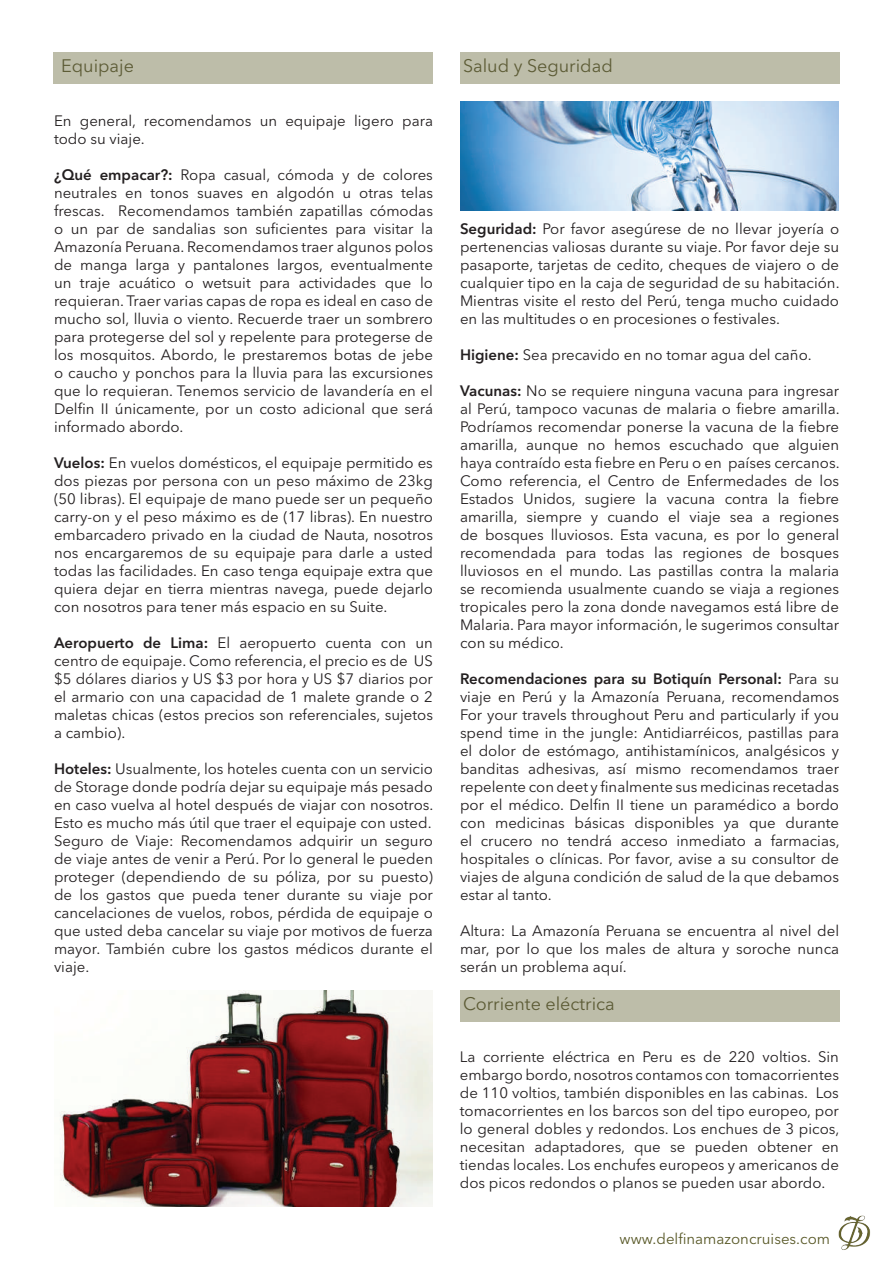
<style>
.page{position:relative;width:893px;height:1263px;background:#fff}
.page>*{position:absolute;margin:0;border:0;box-sizing:border-box;transform-origin:0 0}
.t1{font:18px "Avenir Next LT Pro";color:#5d5c36}
.t2{font:15px/18px "Avenir Next LT Pro";color:#231f20;text-align:justify}
.t3{font:15px "Avenir Next LT Pro";color:#595928}
.s1{font-weight:600}
</style>
<div class="page">
<img style="left:838px;top:1215px;width:33px;height:35px">
<div style="left:54px;top:52px;width:379px;height:32px;background:#bdbda9"></div>
<div style="left:460px;top:52px;width:379px;height:32px;background:#bdbda9"></div>
<div style="left:460px;top:990px;width:379px;height:32px;background:#bdbda9"></div>
<img style="left:60px;top:990px;width:373px;height:216px">
<img style="left:460px;top:102px;width:379px;height:108px">
<p class="t1" style="left:61px;top:55px;width:74px">Equipaje</p>
<p class="t1" style="left:463px;top:55px;width:151px">Salud y Seguridad</p>
<p class="t2" style="left:54px;top:112px;width:380px">En general, recomendamos un equipaje ligero para todo su viaje.</p>
<p class="t2" style="left:54px;top:166px;width:380px"><span class="s1">¿Qué empacar?:</span> Ropa casual, cómoda y de colores neutrales en tonos suaves en algodón u otras telas frescas. Recomendamos también zapatillas cómodas o un par de sandalias son suficientes para visitar la Amazonía Peruana. Recomendamos traer algunos polos de manga larga y pantalones largos, eventualmente un traje acuático o wetsuit para actividades que lo requieran. Traer varias capas de ropa es ideal en caso de mucho sol, lluvia o viento. Recuerde traer un sombrero para protegerse del sol y repelente para protegerse de los mosquitos. Abordo, le prestaremos botas de jebe o caucho y ponchos para la lluvia para las excursiones que lo requieran. Tenemos servicio de lavandería en el Delfin II únicamente, por un costo adicional que será informado abordo.</p>
<p class="t2" style="left:54px;top:454px;width:380px"><span class="s1">Vuelos:</span> En vuelos domésticos, el equipaje permitido es dos piezas por persona con un peso máximo de 23kg (50 libras). El equipaje de mano puede ser un pequeño carry-on y el peso máximo es de (17 libras). En nuestro embarcadero privado en la ciudad de Nauta, nosotros nos encargaremos de su equipaje para darle a usted todas las facilidades. En caso tenga equipaje extra que quiera dejar en tierra mientras navega, puede dejarlo con nosotros para tener más espacio en su Suite.</p>
<p class="t2" style="left:54px;top:634px;width:381px"><span class="s1">Aeropuerto de Lima:</span> El aeropuerto cuenta con un centro de equipaje. Como referencia, el precio es de US $5 dólares diarios y US $3 por hora y US $7 diarios por el armario con una capacidad de 1 malete grande o 2 maletas chicas (estos precios son referenciales, sujetos a cambio).</p>
<p class="t2" style="left:54px;top:760px;width:381px"><span class="s1">Hoteles:</span> Usualmente, los hoteles cuenta con un servicio de Storage donde podría dejar su equipaje más pesado en caso vuelva al hotel después de viajar con nosotros.<br>Esto es mucho más útil que traer el equipaje con usted.<br>Seguro de Viaje: Recomendamos adquirir un seguro de viaje antes de venir a Perú. Por lo general le pueden proteger (dependiendo de su póliza, por su puesto) de los gastos que pueda tener durante su viaje por cancelaciones de vuelos, robos, pérdida de equipaje o que usted deba cancelar su viaje por motivos de fuerza mayor. También cubre los gastos médicos durante el viaje.</p>
<p class="t2" style="left:460px;top:220px;width:381px"><span class="s1">Seguridad:</span> Por favor asegúrese de no llevar joyería o pertenencias valiosas durante su viaje. Por favor deje su pasaporte, tarjetas de cedito, cheques de viajero o de cualquier tipo en la caja de seguridad de su habitación.<br>Mientras visite el resto del Perú, tenga mucho cuidado en las multitudes o en procesiones o festivales.</p>
<p class="t2" style="left:460px;top:346px;width:353px"><span class="s1">Higiene:</span> Sea precavido en no tomar agua del caño.</p>
<p class="t2" style="left:460px;top:382px;width:381px"><span class="s1">Vacunas:</span> No se requiere ninguna vacuna para ingresar al Perú, tampoco vacunas de malaria o fiebre amarilla.<br>Podríamos recomendar ponerse la vacuna de la fiebre amarilla, aunque no hemos escuchado que alguien haya contraído esta fiebre en Peru o en países cercanos.<br>Como referencia, el Centro de Enfermedades de los Estados Unidos, sugiere la vacuna contra la fiebre amarilla, siempre y cuando el viaje sea a regiones de bosques lluviosos. Esta vacuna, es por lo general recomendada para todas las regiones de bosques lluviosos en el mundo. Las pastillas contra la malaria se recomienda usualmente cuando se viaja a regiones tropicales pero la zona donde navegamos está libre de Malaria. Para mayor información, le sugerimos consultar con su médico.</p>
<p class="t2" style="left:460px;top:670px;width:381px"><span class="s1">Recomendaciones para su Botiquín Personal:</span> Para su viaje en Perú y la Amazonía Peruana, recomendamos For your travels throughout Peru and particularly if you spend time in the jungle: Antidiarréicos, pastillas para el dolor de estómago, antihistamínicos, analgésicos y banditas adhesivas, así mismo recomendamos traer repelente con deet y finalmente sus medicinas recetadas por el médico. Delfin II tiene un paramédico a bordo con medicinas básicas disponibles ya que durante el crucero no tendrá acceso inmediato a farmacias, hospitales o clínicas. Por favor, avise a su consultor de viajes de alguna condición de salud de la que debamos estar al tanto.</p>
<p class="t2" style="left:460px;top:922px;width:381px">Altura: La Amazonía Peruana se encuentra al nivel del mar, por lo que los males de altura y soroche nunca serán un problema aquí.</p>
<p class="t1" style="left:463px;top:993px;width:153px">Corriente eléctrica</p>
<p class="t2" style="left:460px;top:1048px;width:381px">La corriente eléctrica en Peru es de 220 voltios. Sin embargo bordo, nosotros contamos con tomacorrientes de 110 voltios, también disponibles en las cabinas. Los tomacorrientes en los barcos son del tipo europeo, por lo general dobles y redondos. Los enchues de 3 picos, necesitan adaptadores, que se pueden obtener en tiendas locales. Los enchufes europeos y americanos de dos picos redondos o planos se pueden usar abordo.</p>
<p class="t3" style="left:619px;top:1230px;width:212px">www.delfinamazoncruises.com</p>
</div>
